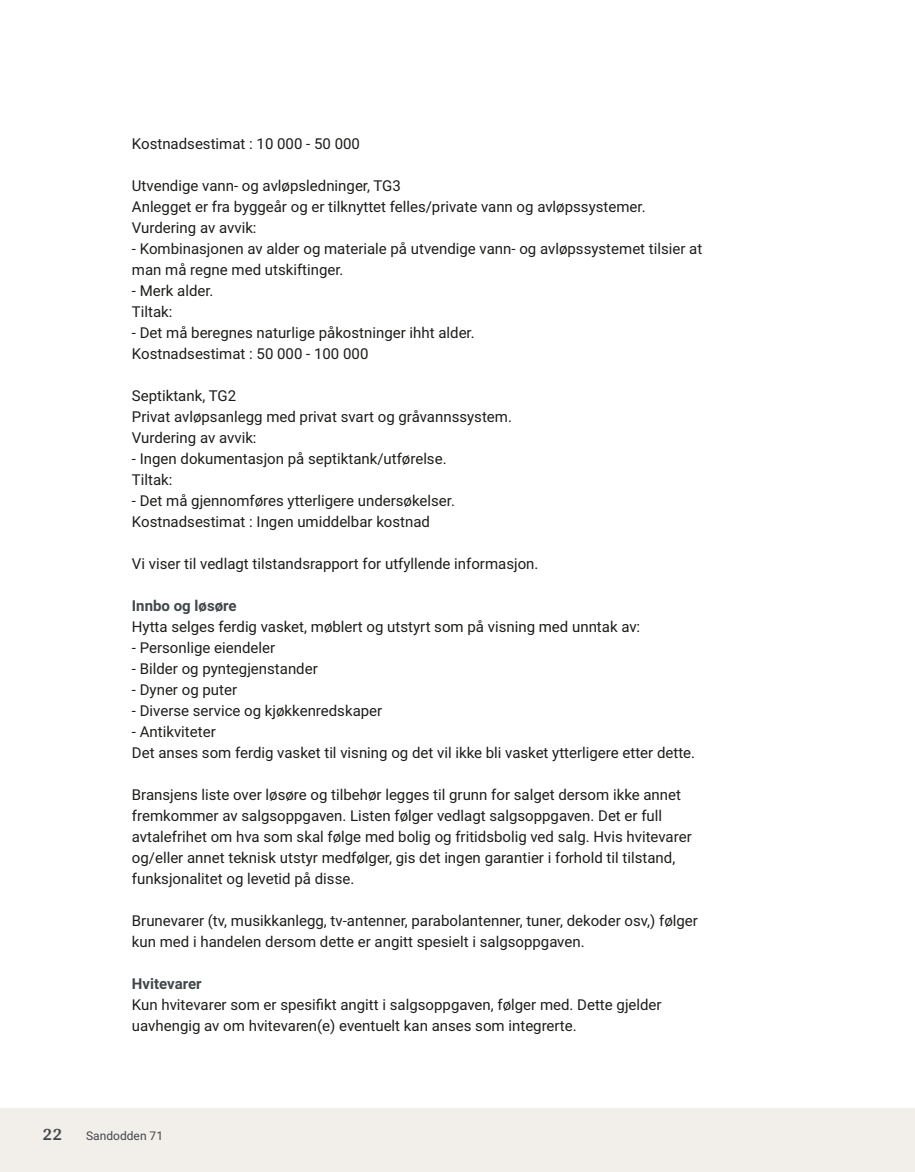
<style>
.page{position:relative;width:915px;height:1172px;background:#fff}
.page>*{position:absolute;margin:0;border:0;box-sizing:border-box;transform-origin:0 0}
.t1{font:700 18px "Arya";color:#414749}
.t2{font:15px/21px "Roboto Vitec";color:#1d1d1b}
.t3{font:700 15px "Roboto Vitec";color:#414749}
.t4{font:12px "Roboto Vitec";color:#414749}
</style>
<div class="page">
<div style="left:0;top:1108px;width:914px;height:64px;background:#f2eeea"></div>
<p class="t2" style="left:132px;top:132px;width:229px">Kostnadsestimat : 10 000 ‑ 50 000</p>
<p class="t2" style="left:132px;top:174px;width:571px">Utvendige vann‑ og avløpsledninger, TG3<br>Anlegget er fra byggeår og er tilknyttet felles/private vann og avløpssystemer.<br>Vurdering av avvik:<br>‑ Kombinasjonen av alder og materiale på utvendige vann‑ og avløpssystemet tilsier at man må regne med utskiftinger.<br>‑ Merk alder.<br>Tiltak:<br>‑ Det må beregnes naturlige påkostninger ihht alder.<br>Kostnadsestimat : 50 000 ‑ 100 000</p>
<p class="t2" style="left:132px;top:384px;width:381px">Septiktank, TG2<br>Privat avløpsanlegg med privat svart og gråvannssystem.<br>Vurdering av avvik:<br>‑ Ingen dokumentasjon på septiktank/utførelse.<br>Tiltak:<br>‑ Det må gjennomføres ytterligere undersøkelser.<br>Kostnadsestimat : Ingen umiddelbar kostnad</p>
<p class="t2" style="left:132px;top:552px;width:408px">Vi viser til vedlagt tilstandsrapport for utfyllende informasjon.</p>
<p class="t3" style="left:132px;top:595px;width:106px">Innbo og løsøre</p>
<p class="t2" style="left:132px;top:615px;width:564px">Hytta selges ferdig vasket, møblert og utstyrt som på visning med unntak av:<br>‑ Personlige eiendeler<br>‑ Bilder og pyntegjenstander<br>‑ Dyner og puter<br>‑ Diverse service og kjøkkenredskaper<br>‑ Antikviteter<br>Det anses som ferdig vasket til visning og det vil ikke bli vasket ytterligere etter dette.</p>
<p class="t2" style="left:132px;top:783px;width:561px">Bransjens liste over løsøre og tilbehør legges til grunn for salget dersom ikke annet fremkommer av salgsoppgaven. Listen følger vedlagt salgsoppgaven. Det er full avtalefrihet om hva som skal følge med bolig og fritidsbolig ved salg. Hvis hvitevarer og/eller annet teknisk utstyr medfølger, gis det ingen garantier i forhold til tilstand, funksjonalitet og levetid på disse.</p>
<p class="t2" style="left:132px;top:909px;width:567px">Brunevarer (tv, musikkanlegg, tv‑antenner, parabolantenner, tuner, dekoder osv,) følger kun med i handelen dersom dette er angitt spesielt i salgsoppgaven.</p>
<p class="t3" style="left:132px;top:973px;width:71px">Hvitevarer</p>
<p class="t2" style="left:132px;top:993px;width:531px">Kun hvitevarer som er spesifikt angitt i salgsoppgaven, følger med. Dette gjelder uavhengig av om hvitevaren(e) eventuelt kan anses som integrerte.</p>
<p class="t1" style="left:43px;top:1123px;width:21px">22</p>
<p class="t4" style="left:86px;top:1127px;width:78px">Sandodden 71</p>
</div>
